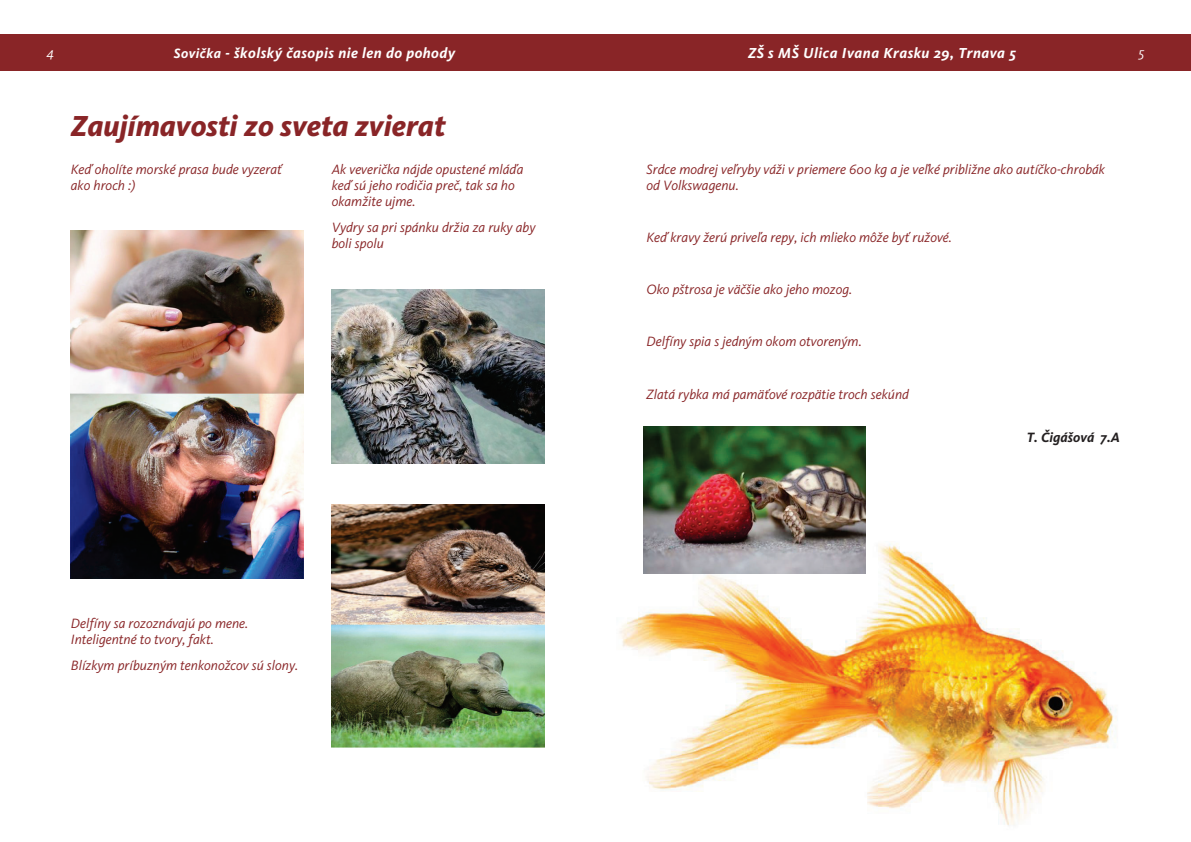
<style>
.page{position:relative;width:1191px;height:842px;background:#fff}
.page>*{position:absolute;margin:0;border:0;box-sizing:border-box;transform-origin:0 0}
.nadpis{font:italic 800 30px "Kievit Pro";color:#892527}
.t1{font:italic 700 15px "Kievit Pro";letter-spacing:.03em;color:#fff}
.podnadpis{font:italic 14px/16.1px "Kievit Pro";color:#892527}
.meno{font:italic 700 14px "Kievit Pro";color:#231f20}
.podnadpis-2{font:italic 14px "Kievit Pro";color:#fff}
.s1{font-size:14px}
</style>
<div class="page">
<div style="left:595px;top:34px;width:596px;height:37px;background:#892527"></div>
<div style="left:0;top:34px;width:595px;height:37px;background:#892527"></div>
<img style="left:332px;top:505px;width:212px;height:242px">
<img style="left:71px;top:230px;width:232px;height:348px">
<img style="left:332px;top:289px;width:212px;height:175px">
<img style="left:619px;top:530px;width:498px;height:296px">
<img style="left:644px;top:426px;width:221px;height:147px">
<p class="podnadpis-2" style="left:47px;top:44px;width:9px">4</p>
<p class="t1" style="left:174px;top:44px;width:283px"><span class="s1">Sovička</span> - školský časopis nie len do pohody</p>
<p class="t1" style="left:748px;top:44px;width:269px">ZŠ s MŠ Ulica Ivana Krasku 29, Trnava 5</p>
<p class="podnadpis-2" style="left:1138px;top:44px;width:7px">5</p>
<p class="nadpis" style="left:71px;top:108px;width:376px">Zaujímavosti zo sveta zvierat</p>
<p class="podnadpis" style="left:71px;top:161px;width:213px">Keď oholíte morské prasa bude vyzerať ako hroch :)</p>
<p class="podnadpis" style="left:332px;top:161px;width:193px">Ak veverička nájde opustené mláďa keď sú jeho rodičia preč, tak sa ho okamžite ujme.</p>
<p class="podnadpis" style="left:332px;top:219px;width:205px">Vydry sa pri spánku držia za ruky aby boli spolu</p>
<p class="podnadpis" style="left:71px;top:615px;width:179px">Delfíny sa rozoznávajú po mene.<br>Inteligentné to tvory, fakt.</p>
<p class="podnadpis" style="left:71px;top:657px;width:229px">Blízkym príbuzným tenkonožcov sú slony.</p>
<p class="podnadpis" style="left:646px;top:161px;width:460px">Srdce modrej veľryby váži v priemere 600 kg a je veľké približne ako autíčko-chrobák od Volkswagenu.</p>
<p class="podnadpis" style="left:646px;top:229px;width:307px">Keď kravy žerú priveľa repy, ich mlieko môže byť ružové.</p>
<p class="podnadpis" style="left:646px;top:281px;width:207px">Oko pštrosa je väčšie ako jeho mozog.</p>
<p class="podnadpis" style="left:646px;top:334px;width:217px">Delfíny spia s jedným okom otvoreným.</p>
<p class="podnadpis" style="left:646px;top:386px;width:264px">Zlatá rybka má pamäťové rozpätie troch sekúnd</p>
<p class="meno" style="left:1026px;top:429px;width:95px">T. Čigášová 7.A</p>
</div>
